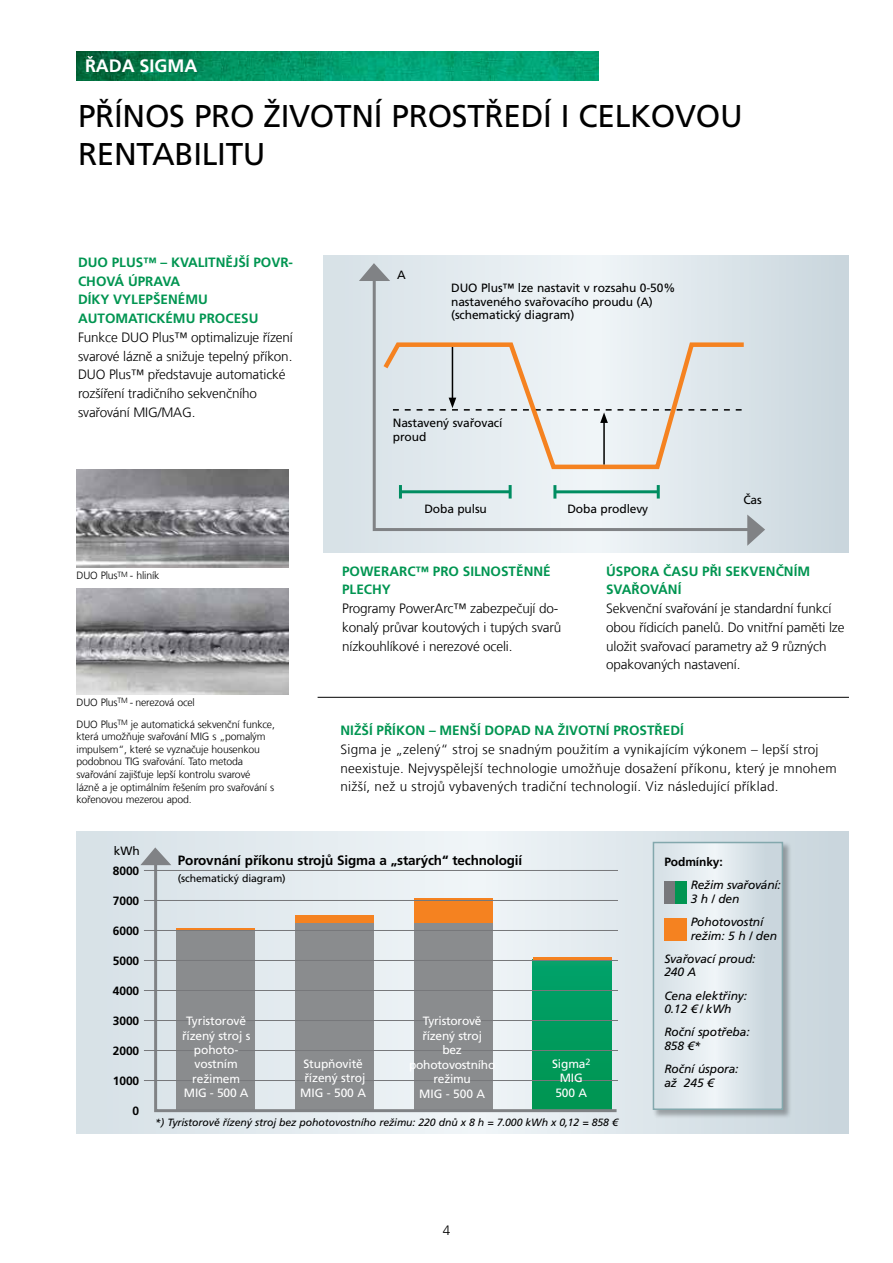
<style>
.page{position:relative;width:893px;height:1263px;background:#fff}
.page>*{position:absolute;margin:0;border:0;box-sizing:border-box;transform-origin:0 0}
.t1{font:31.5px/37.8px "Frutiger LT Pro";letter-spacing:-.01em;color:#000}
.t2{font:700 18px "Frutiger LT Pro";color:#fff}
.t3{font:300 13.5px/18.8px "Frutiger LT Com";letter-spacing:-.01em;color:#000}
.t4{font:300 13.5px/18.8px "Frutiger LT Com";letter-spacing:.02em;color:#000}
.t5{font:700 13.5px/18.8px "Frutiger LT Pro";color:#009551}
.t6{font:700 13.5px "Frutiger LT Pro";letter-spacing:-.01em;color:#000}
.t7{font:12px/13.5px "Frutiger LT Pro";letter-spacing:-.01em;color:#000}
.t8{font:12px/14.4px "Frutiger LT Pro";letter-spacing:-.015em;color:#fff;text-align:center}
.t9{font:italic 12px/13.5px "Frutiger LT Pro";letter-spacing:-.01em;color:#000}
.t10{font:700 12px "Frutiger LT Pro";letter-spacing:-.01em;color:#000}
.t11{font:12px/14.4px "Frutiger";letter-spacing:-.01em;color:#fff;text-align:center}
.t12{font:300 10.5px/12.6px "Frutiger LT Com";letter-spacing:-.015em;color:#000}
.t13{font:italic 10.5px "Frutiger LT Pro";letter-spacing:-.01em;color:#000}
.t14{font:10.5px "Frutiger LT Pro";letter-spacing:-.01em;color:#000}
</style>
<div class="page">
<img style="left:77px;top:51px;width:521px;height:30px">
<svg style="left:77px;top:832px;width:772px;height:301px;background:#d9e3e8"></svg>
<hr style="left:318px;top:697px;width:531px;height:1px;background:#000">
<img style="left:77px;top:470px;width:211px;height:98px">
<svg style="left:323px;top:255px;width:526px;height:298px;background:#d6e0e6"></svg>
<img style="left:77px;top:588px;width:211px;height:107px">
<div style="left:652px;top:841px;width:140px;height:278px;background:#000;opacity:.3"></div>
<svg style="left:656px;top:845px;width:124px;height:262px;background:#dce5ea"></svg>
<div style="left:653px;top:842px;width:130px;height:268px;border:2px solid #83a8ad"></div>
<svg style="left:153px;top:856px;width:466px;height:257px;background:#acbcb7"></svg>
<hr style="left:144px;top:870px;width:474px;height:1px;background:#77787b">
<hr style="left:144px;top:900px;width:474px;height:1px;background:#77787b">
<hr style="left:144px;top:930px;width:474px;height:1px;background:#77787b">
<hr style="left:144px;top:960px;width:474px;height:1px;background:#77787b">
<hr style="left:144px;top:990px;width:474px;height:1px;background:#77787b">
<hr style="left:144px;top:1020px;width:474px;height:1px;background:#77787b">
<hr style="left:144px;top:1050px;width:474px;height:1px;background:#77787b">
<hr style="left:144px;top:1080px;width:474px;height:1px;background:#77787b">
<svg style="left:140px;top:847px;width:31px;height:18px"></svg>
<div style="left:664px;top:881px;width:22px;height:22px;background:#009551"></div>
<div style="left:664px;top:919px;width:22px;height:22px;background:#f58220"></div>
<div style="left:664px;top:881px;width:11px;height:22px;background:#77787b"></div>
<svg style="left:359px;top:263px;width:31px;height:18px"></svg>
<svg style="left:747px;top:514px;width:18px;height:32px"></svg>
<svg style="left:371px;top:270px;width:386px;height:262px;background:#dfe6ea"></svg>
<hr style="left:400px;top:490px;width:110px;height:3px;background:#fff">
<svg style="left:399px;top:485px;width:3px;height:13px"></svg>
<svg style="left:509px;top:485px;width:3px;height:13px"></svg>
<hr style="left:555px;top:490px;width:103px;height:3px;background:#fff">
<hr style="left:553px;top:485px;width:3px;height:14px;background:#fff">
<svg style="left:657px;top:485px;width:3px;height:13px"></svg>
<svg style="left:379px;top:340px;width:369px;height:131px;background:#e2e3e2"></svg>
<h2 class="t2" style="left:85px;top:55px;width:114px">ŘADA SIGMA</h2>
<h1 class="t1" style="left:78px;top:97px;width:666px">PŘÍNOS PRO ŽIVOTNÍ PROSTŘEDÍ I CELKOVOU<br>RENTABILITU</h1>
<p class="t5" style="left:78px;top:253px;width:217px">DUO PLUS™ – KVALITNĚJŠÍ POVR-<br>CHOVÁ ÚPRAVA<br>DÍKY VYLEPŠENÉMU<br>AUTOMATICKÉMU PROCESU</p>
<p class="t3" style="left:78px;top:328px;width:216px">Funkce DUO Plus™ optimalizuje řízení svarové lázně a snižuje tepelný příkon.<br>DUO Plus™ představuje automatické rozšíření tradičního sekvenčního svařování MIG/MAG.</p>
<p class="t12" style="left:77px;top:569px;width:84px">DUO Plus<sup>TM</sup> - hliník</p>
<p class="t12" style="left:77px;top:696px;width:120px">DUO Plus<sup>TM</sup> - nerezová ocel</p>
<p class="t12" style="left:77px;top:718px;width:200px">DUO Plus<sup>TM</sup> je automatická sekvenční funkce, která umožňuje svařování MIG s „pomalým impulsem“, které se vyznačuje housenkou podobnou TIG svařování. Tato metoda svařování zajišťuje lepší kontrolu svarové lázně a je optimálním řešením pro svařování s kořenovou mezerou apod.</p>
<p class="t7" style="left:397px;top:268px;width:10px">A</p>
<p class="t7" style="left:451px;top:281px;width:226px">DUO Plus™ lze nastavit v rozsahu 0-50% nastaveného svařovacího proudu (A) (schematický diagram)</p>
<p class="t7" style="left:393px;top:416px;width:111px">Nastavený svařovací proud</p>
<p class="t7" style="left:424px;top:502px;width:64px">Doba pulsu</p>
<p class="t7" style="left:567px;top:502px;width:82px">Doba prodlevy</p>
<p class="t7" style="left:743px;top:493px;width:20px">Čas</p>
<p class="t5" style="left:342px;top:562px;width:210px">POWERARC™ PRO SILNOSTĚNNÉ<br>PLECHY</p>
<p class="t3" style="left:342px;top:599px;width:221px">Programy PowerArc™ zabezpečují do&shy;konalý průvar koutových i tupých svarů nízkouhlíkové i nerezové oceli.</p>
<p class="t5" style="left:606px;top:562px;width:206px">ÚSPORA ČASU PŘI SEKVENČNÍM<br>SVAŘOVÁNÍ</p>
<p class="t3" style="left:606px;top:599px;width:240px">Sekvenční svařování je standardní funkcí obou řídicích panelů. Do vnitřní paměti lze uložit svařovací parametry až 9 různých opakovaných nastavení.</p>
<p class="t5" style="left:340px;top:721px;width:345px">NIŽŠÍ PŘÍKON – MENŠÍ DOPAD NA ŽIVOTNÍ PROSTŘEDÍ</p>
<p class="t4" style="left:340px;top:740px;width:498px">Sigma je „zelený“ stroj se snadným použitím a vynikajícím výkonem – lepší stroj neexistuje. Nejvyspělejší technologie umožňuje dosažení příkonu, který je mnohem nižší, než u strojů vybavených tradiční technologií. Viz následující příklad.</p>
<p class="t7" style="left:114px;top:844px;width:27px">kWh</p>
<p class="t10" style="left:113px;top:863px;width:28px">8000</p>
<p class="t10" style="left:113px;top:893px;width:28px">7000</p>
<p class="t10" style="left:113px;top:923px;width:28px">6000</p>
<p class="t10" style="left:113px;top:953px;width:28px">5000</p>
<p class="t10" style="left:113px;top:983px;width:28px">4000</p>
<p class="t10" style="left:113px;top:1013px;width:28px">3000</p>
<p class="t10" style="left:113px;top:1043px;width:28px">2000</p>
<p class="t10" style="left:113px;top:1073px;width:28px">1000</p>
<p class="t10" style="left:133px;top:1103px;width:8px">0</p>
<p class="t6" style="left:178px;top:853px;width:346px">Porovnání příkonu strojů Sigma a „starých“ technologií</p>
<p class="t14" style="left:178px;top:872px;width:109px">(schematický diagram)</p>
<p class="t8" style="left:182px;top:1014px;width:70px">Tyristorově řízený stroj s pohoto&shy;vostním režimem<br>MIG - 500 A</p>
<p class="t8" style="left:300px;top:1057px;width:67px">Stupňovitě řízený stroj<br>MIG - 500 A</p>
<p class="t8" style="left:409px;top:1014px;width:88px">Tyristorově řízený stroj<br>bez pohotovostního režimu<br>MIG - 500 A</p>
<p class="t11" style="left:552px;top:1056px;width:40px">Sigma<sup>2<br></sup>MIG<br>500 A</p>
<p class="t13" style="left:155px;top:1116px;width:464px">*) Tyristorově řízený stroj bez pohotovostního režimu: 220 dnů x 8 h = 7.000 kWh x 0,12 = 858 €</p>
<p class="t3" style="left:443px;top:1221px;width:9px">4</p>
<p class="t10" style="left:664px;top:855px;width:60px">Podmínky:</p>
<p class="t9" style="left:691px;top:878px;width:92px">Režim svařování:<br>3 h / den</p>
<p class="t9" style="left:691px;top:915px;width:88px">Pohotovostní režim: 5 h / den</p>
<p class="t9" style="left:664px;top:952px;width:93px">Svařovací proud:<br>240 A</p>
<p class="t9" style="left:664px;top:989px;width:84px">Cena elektřiny:<br>0.12 € / kWh</p>
<p class="t9" style="left:664px;top:1025px;width:87px">Roční spotřeba:<br>858 €*</p>
<p class="t9" style="left:664px;top:1062px;width:76px">Roční úspora: až 245 €</p>
</div>
